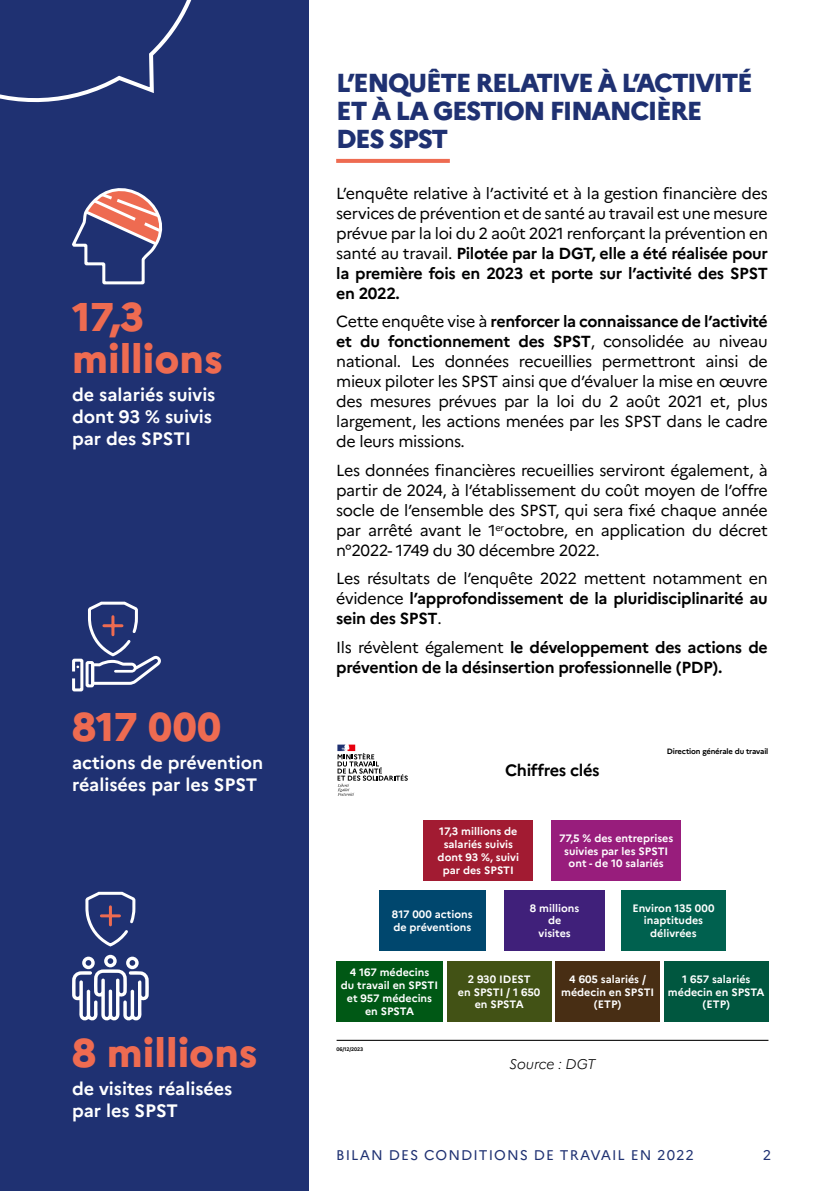
<style>
.page{position:relative;width:840px;height:1191px;background:#fff}
.page>*{position:absolute;margin:0;border:0;box-sizing:border-box;transform-origin:0 0}
.t1{font:800 40px/42px "Marianne";color:#ee6b51}
.t2{font:800 26px/28px "Marianne";letter-spacing:-.055em;color:#1f3172}
.t3{font:700 18px/22px "Marianne";color:#fff}
.t4{font:700 16.4px "Marianne";letter-spacing:-.02em;color:#000}
.t5{font:16px/20px "Marianne";letter-spacing:-.02em;color:#000;text-align:justify}
.t6{font:700 16px/20px "Marianne";letter-spacing:-.02em;color:#000;text-align:justify}
.t7{font:14px "Marianne";letter-spacing:.075em;color:#1f3172}
.t8{font:italic 300 14px "Marianne";letter-spacing:-.01em;color:#000}
.t9{font:700 10.8px/12.8px "Marianne";color:#fff;text-align:center}
.t10{font:700 7.6px "Marianne";letter-spacing:-.02em;color:#000}
.t11{font:700 5.2px "Marianne";letter-spacing:-.02em;color:#000}
.s1{font-weight:700}
.s2{font-weight:400}
</style>
<div class="page">
<div style="left:0;top:0;width:308px;height:1191px;background:#1f3172"></div>
<svg style="left:336px;top:159px;width:113px;height:4px"></svg>
<svg style="left:0;top:0;width:192px;height:103px"></svg>
<svg style="left:72px;top:188px;width:91px;height:97px"></svg>
<svg style="left:72px;top:601px;width:89px;height:91px"></svg>
<svg style="left:72px;top:954px;width:77px;height:66px"></svg>
<svg style="left:85px;top:891px;width:51px;height:56px"></svg>
<hr style="left:109px;top:906px;width:3px;height:19px;background:#ee6b51">
<hr style="left:101px;top:914px;width:18px;height:3px;background:#ee6b51">
<div style="left:423px;top:820px;width:110px;height:60px;background:#a21b32"></div>
<div style="left:551px;top:820px;width:129px;height:60px;background:#981d7c"></div>
<div style="left:336px;top:961px;width:106px;height:60px;background:#005815"></div>
<div style="left:447px;top:961px;width:104px;height:60px;background:#425215"></div>
<div style="left:555px;top:961px;width:104px;height:60px;background:#482e14"></div>
<div style="left:663px;top:961px;width:105px;height:60px;background:#00573f"></div>
<div style="left:379px;top:890px;width:106px;height:60px;background:#00476e"></div>
<div style="left:621px;top:890px;width:104px;height:60px;background:#00614f"></div>
<div style="left:504px;top:890px;width:100px;height:60px;background:#40207a"></div>
<hr style="left:336px;top:1039px;width:432px;height:1px;background:#000">
<svg style="left:337px;top:744px;width:70px;height:51px"></svg>
<h1 class="t1" style="left:72px;top:293px;width:152px">17,3 millions</h1>
<p class="t3" style="left:72px;top:382px;width:145px">de salariés suivis dont 93 % suivis par des SPSTI</p>
<h1 class="t1" style="left:72px;top:702px;width:150px">817 000</h1>
<p class="t3" style="left:72px;top:750px;width:192px">actions de prévention réalisées par les SPST</p>
<h1 class="t1" style="left:72px;top:1028px;width:187px">8 millions</h1>
<p class="t3" style="left:72px;top:1076px;width:162px">de visites réalisées par les SPST</p>
<h2 class="t2" style="left:336px;top:66px;width:418px">L’ENQUÊTE RELATIVE À L’ACTIVITÉ<br>ET À LA GESTION FINANCIÈRE<br>DES SPST</h2>
<p class="t5" style="left:336px;top:182px;width:433px">L’enquête relative à l’activité et à la gestion financière des services de prévention et de santé au travail est une mesure prévue par la loi du 2 août 2021 renforçant la prévention en santé au travail. <span class="s1">Pilotée par la DGT, elle a été réalisée pour la première fois en 2023 et porte sur l’activité des SPST en 2022.</span></p>
<p class="t5" style="left:336px;top:310px;width:433px">Cette enquête vise à <span class="s1">renforcer la connaissance de l’activité et du fonctionnement des SPST</span>, consolidée au niveau national. Les données recueillies permettront ainsi de mieux piloter les SPST ainsi que d’évaluer la mise en œuvre des mesures prévues par la loi du 2 août 2021 et, plus largement, les actions menées par les SPST dans le cadre de leurs missions.</p>
<p class="t5" style="left:336px;top:459px;width:433px">Les données financières recueillies serviront également, à partir de 2024, à l’établissement du coût moyen de l’offre socle de l’ensemble des SPST, qui sera fixé chaque année par arrêté avant le 1<sup>er</sup>octobre, en application du décret n°2022- 1749 du 30 décembre 2022.</p>
<p class="t6" style="left:336px;top:567px;width:433px"><span class="s2">Les résultats de l’enquête 2022 mettent notamment en évidence</span> l’approfondissement de la pluridisciplinarité au sein des SPST<span class="s2">.</span></p>
<p class="t6" style="left:336px;top:636px;width:433px"><span class="s2">Ils révèlent également</span> le développement des actions de prévention de la désinsertion professionnelle (PDP).</p>
<h3 class="t4" style="left:505px;top:757px;width:96px">Chiffres clés</h3>
<p class="t10" style="left:666px;top:745px;width:103px">Direction générale du travail</p>
<p class="t9" style="left:437px;top:824px;width:83px">17,3 millions de salariés suivis dont 93 %, suivi par des SPSTI</p>
<p class="t9" style="left:558px;top:830px;width:116px">77,5 % des entreprises suivies par les SPSTI ont - de 10 salariés</p>
<p class="t9" style="left:392px;top:907px;width:82px;text-align:left">817 000 actions de préventions</p>
<p class="t9" style="left:632px;top:900px;width:83px">Environ 135 000 inaptitudes délivrées</p>
<p class="t9" style="left:529px;top:900px;width:51px">8 millions de<br>visites</p>
<p class="t9" style="left:341px;top:965px;width:99px">4 167 médecins<br>du travail en SPSTI et 957 médecins en SPSTA</p>
<p class="t9" style="left:457px;top:971px;width:84px">2 930 IDEST<br>en SPSTI / 1 650 en SPSTA</p>
<p class="t9" style="left:561px;top:971px;width:95px">4 605 salariés / médecin en SPSTI (ETP)</p>
<p class="t9" style="left:667px;top:971px;width:98px">1 657 salariés médecin en SPSTA (ETP)</p>
<p class="t11" style="left:336px;top:1045px;width:28px">06/12/2023</p>
<p class="t8" style="left:509px;top:1053px;width:88px">Source : DGT</p>
<p class="t7" style="left:336px;top:1143px;width:359px">BILAN DES CONDITIONS DE TRAVAIL EN 2022</p>
<p class="t7" style="left:762px;top:1143px;width:10px">2</p>
</div>
